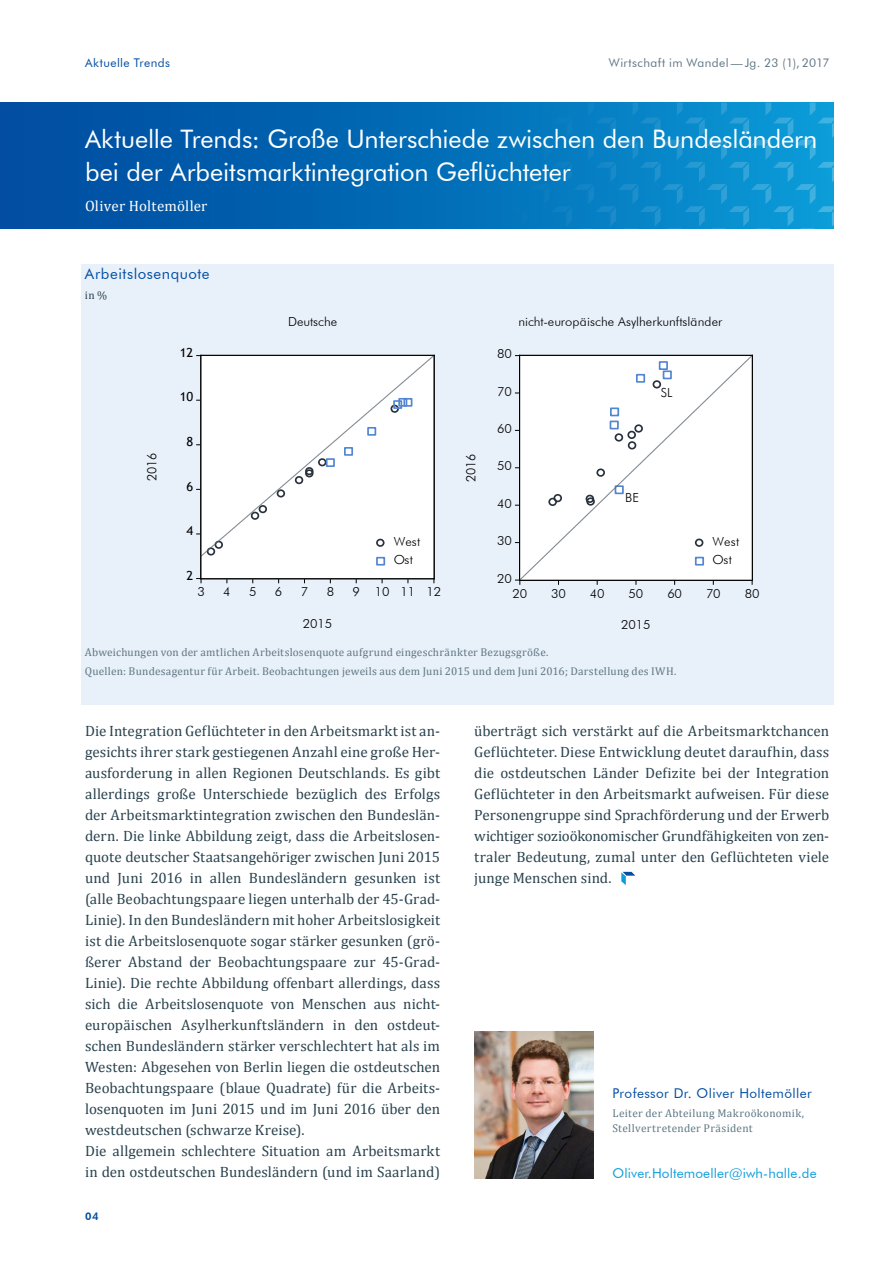
<style>
.page{position:relative;width:893px;height:1263px;background:#fff}
.page>*{position:absolute;margin:0;border:0;box-sizing:border-box;transform-origin:0 0}
.t1{font:25.5px/33px "Futura BT";letter-spacing:-.005em;color:#fff}
.t2{font:15px/21px "Cambria";letter-spacing:.005em;color:#29424e}
.t3{font:15px "Cambria";letter-spacing:.01em;color:#fff}
.t4{font:15px "Futura BT";letter-spacing:.035em;color:#034ea2}
.t5{font:13.5px "Futura BT";letter-spacing:.01em;color:#0c9eda}
.t6{font:13.5px "Futura BT";letter-spacing:.03em;color:#034ea2}
.t7{font:300 12.9px "Futura BT";letter-spacing:-.01em;color:#000}
.t8{font:300 12.45px/18.1px "Futura BT";letter-spacing:-.01em;color:#000}
.t9{font:12.45px "Trebuchet MS";color:#000}
.t10{font:12px "Futura BT";letter-spacing:.035em;color:#5f7784}
.t11{font:12px "Futura BT";letter-spacing:.035em;color:#034ea2}
.t12{font:11.25px/19.2px "Cambria";letter-spacing:.02em;color:#5f7784}
.t13{font:11.25px "Cambria";color:#29424e}
.t14{font:800 10.5px "Futura BT";color:#034ea2}
</style>
<div class="page">
<div style="left:0;top:103px;width:833px;height:125px;background:#0053a5"></div>
<svg style="left:192px;top:103px;width:642px;height:126px"></svg>
<svg style="left:621px;top:872px;width:14px;height:13px"></svg>
<div style="left:81px;top:264px;width:753px;height:441px;background:#e8f0f9"></div>
<img style="left:475px;top:1031px;width:118px;height:147px">
<div style="left:201px;top:355px;width:233px;height:224px;background:#fff"></div>
<svg style="left:196px;top:578px;width:6px;height:5px"></svg>
<svg style="left:196px;top:355px;width:238px;height:202px"></svg>
<hr style="left:201px;top:355px;width:1px;height:224px;background:#010101">
<hr style="left:201px;top:578px;width:233px;height:1px;background:#010101">
<hr style="left:434px;top:355px;width:1px;height:224px;background:#010101">
<hr style="left:201px;top:355px;width:233px;height:1px;background:#010101">
<div style="left:376px;top:539px;width:8px;height:8px;border:2px solid #28313c;border-radius:50%"></div>
<div style="left:376px;top:557px;width:9px;height:9px;border:2px solid #5286d2"></div>
<svg style="left:515px;top:355px;width:238px;height:230px;background:#fafafb"></svg>
<hr style="left:519px;top:355px;width:1px;height:225px;background:#010101">
<hr style="left:520px;top:580px;width:232px;height:1px;background:#010101">
<hr style="left:752px;top:355px;width:1px;height:225px;background:#010101">
<hr style="left:520px;top:355px;width:232px;height:1px;background:#010101">
<div style="left:695px;top:538px;width:8px;height:9px;border:2px solid #28313c;border-radius:50%"></div>
<div style="left:695px;top:557px;width:9px;height:9px;border:2px solid #5286d2"></div>
<p class="t11" style="left:85px;top:55px;width:86px">Aktuelle Trends</p>
<p class="t10" style="left:609px;top:55px;width:222px">Wirtschaft im Wandel—Jg. 23 (1), 2017</p>
<h1 class="t1" style="left:85px;top:122px;width:734px">Aktuelle Trends: Große Unterschiede zwischen den Bundesländern bei der Arbeitsmarktintegration Geflüchteter</h1>
<p class="t3" style="left:85px;top:197px;width:124px">Oliver Holtemöller</p>
<p class="t4" style="left:85px;top:265px;width:126px">Arbeitslosenquote</p>
<p class="t13" style="left:85px;top:288px;width:24px">in %</p>
<p class="t9" style="left:180px;top:345px;width:15px">12</p>
<p class="t9" style="left:180px;top:390px;width:15px">10</p>
<p class="t7" style="left:144px;top:481px;width:30px;rotate:-90deg">2016</p>
<p class="t9" style="left:186px;top:434px;width:8px">8</p>
<p class="t9" style="left:186px;top:479px;width:8px">6</p>
<p class="t9" style="left:186px;top:523px;width:8px">4</p>
<p class="t9" style="left:186px;top:568px;width:8px">2</p>
<p class="t8" style="left:288px;top:313px;width:50px">Deutsche</p>
<p class="t8" style="left:394px;top:532px;width:28px">West<br>Ost</p>
<p class="t8" style="left:197px;top:582px;width:9px">3</p>
<p class="t8" style="left:223px;top:582px;width:9px">4</p>
<p class="t8" style="left:249px;top:582px;width:9px">5</p>
<p class="t8" style="left:275px;top:582px;width:9px">6</p>
<p class="t8" style="left:301px;top:582px;width:9px">7</p>
<p class="t8" style="left:327px;top:582px;width:9px">8</p>
<p class="t8" style="left:353px;top:582px;width:90px">9 10 11 12</p>
<p class="t8" style="left:303px;top:614px;width:31px">2015</p>
<p class="t7" style="left:463px;top:482px;width:30px;rotate:-90deg">2016</p>
<p class="t8" style="left:497px;top:345px;width:16px">80</p>
<p class="t8" style="left:518px;top:313px;width:205px">nicht-europäische Asylherkunftsländer</p>
<p class="t8" style="left:497px;top:382px;width:16px">70</p>
<p class="t8" style="left:497px;top:419px;width:16px">60</p>
<p class="t8" style="left:497px;top:457px;width:16px">50</p>
<p class="t8" style="left:497px;top:494px;width:16px">40</p>
<p class="t8" style="left:661px;top:384px;width:13px">SL</p>
<p class="t8" style="left:625px;top:488px;width:15px">BE</p>
<p class="t8" style="left:497px;top:532px;width:16px">30</p>
<p class="t8" style="left:497px;top:569px;width:16px">20</p>
<p class="t8" style="left:713px;top:532px;width:28px">West<br>Ost</p>
<p class="t8" style="left:512px;top:584px;width:16px">20</p>
<p class="t8" style="left:551px;top:584px;width:16px">30</p>
<p class="t8" style="left:590px;top:584px;width:16px">40</p>
<p class="t8" style="left:629px;top:584px;width:16px">50</p>
<p class="t8" style="left:667px;top:584px;width:16px">60</p>
<p class="t8" style="left:706px;top:584px;width:16px">70</p>
<p class="t8" style="left:745px;top:584px;width:16px">80</p>
<p class="t8" style="left:621px;top:616px;width:31px">2015</p>
<p class="t12" style="left:85px;top:642px;width:593px">Abweichungen von der amtlichen Arbeitslosenquote aufgrund eingeschränkter Bezugsgröße.<br>Quellen: Bundesagentur für Arbeit. Beobachtungen jeweils aus dem Juni 2015 und dem Juni 2016; Darstellung des IWH.</p>
<p class="t2" style="left:85px;top:720px;width:357px">Die Integration Geflüchteter in den Arbeitsmarkt ist an&shy;gesichts ihrer stark gestiegenen Anzahl eine große Her&shy;ausforderung in allen Regionen Deutschlands. Es gibt allerdings große Unterschiede bezüglich des Erfolgs der Arbeitsmarktintegration zwischen den Bundeslän&shy;dern. Die linke Abbildung zeigt, dass die Arbeitslosen&shy;quote deutscher Staatsangehöriger zwischen Juni 2015 und Juni 2016 in allen Bundesländern gesunken ist (alle Beobachtungspaare liegen unterhalb der 45-Grad-Linie). In den Bundesländern mit hoher Arbeitslosigkeit ist die Arbeitslosenquote sogar stärker gesunken (grö&shy;ßerer Abstand der Beobachtungspaare zur 45-Grad-Linie). Die rechte Abbildung offenbart allerdings, dass sich die Arbeitslosenquote von Menschen aus nicht&shy;europäischen Asylherkunftsländern in den ostdeut&shy;schen Bundesländern stärker verschlechtert hat als im Westen: Abgesehen von Berlin liegen die ostdeutschen Beobachtungspaare (blaue Quadrate) für die Arbeits&shy;losenquoten im Juni 2015 und im Juni 2016 über den westdeutschen (schwarze Kreise).<br>Die allgemein schlechtere Situation am Arbeitsmarkt in den ostdeutschen Bundesländern (und im Saarland)</p>
<p class="t14" style="left:85px;top:1210px;width:15px">04</p>
<p class="t2" style="left:474px;top:720px;width:357px;text-align:justify">überträgt sich verstärkt auf die Arbeitsmarktchancen Geflüchteter. Diese Entwicklung deutet daraufhin, dass die ostdeutschen Länder Defizite bei der Integration Geflüchteter in den Arbeitsmarkt aufweisen. Für diese Personengruppe sind Sprachförderung und der Erwerb wichtiger sozioökonomischer Grundfähigkeiten von zen&shy;traler Bedeutung, zumal unter den Geflüchteten viele junge Menschen sind.</p>
<p class="t6" style="left:612px;top:1084px;width:201px">Professor Dr. Oliver Holtemöller</p>
<p class="t12" style="left:612px;top:1105px;width:193px;line-height:15px">Leiter der Abteilung Makroökonomik,<br>Stellvertretender Präsident</p>
<p class="t5" style="left:612px;top:1165px;width:206px">Oliver.Holtemoeller@iwh-halle.de</p>
</div>
